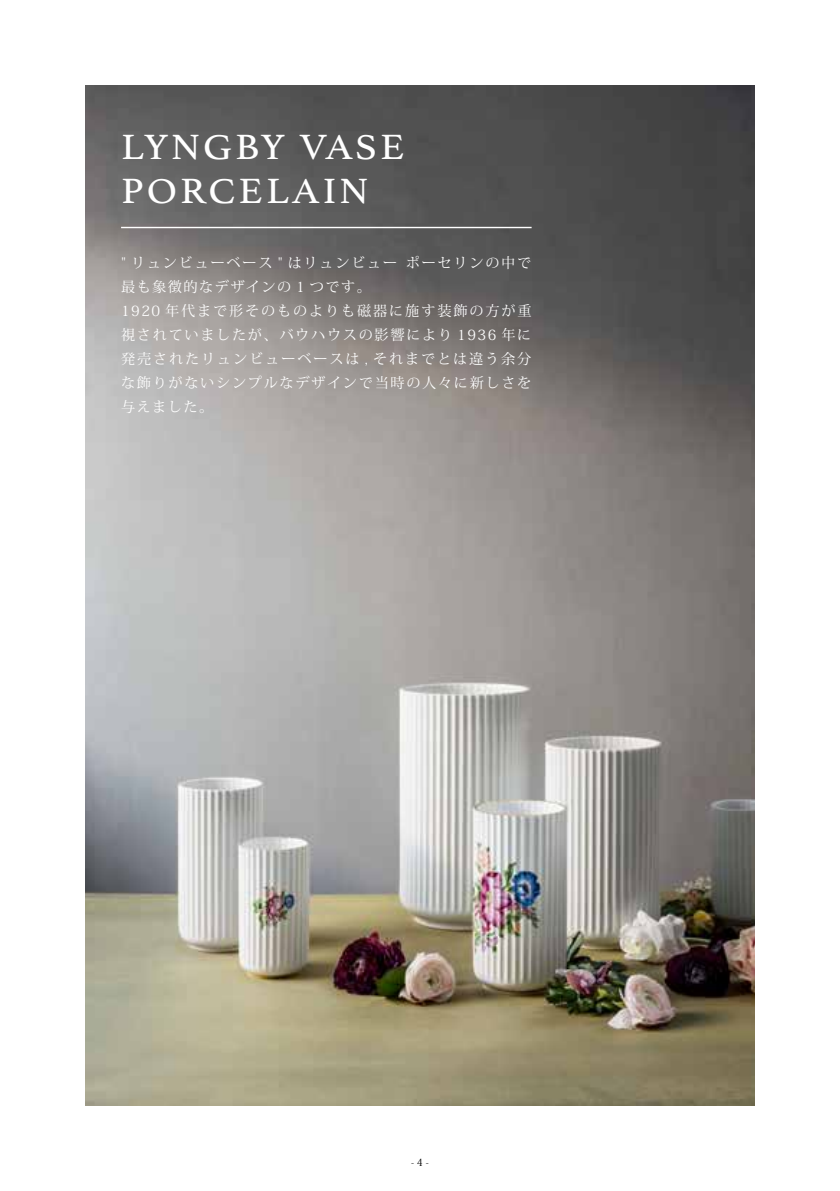
<style>
.page{position:relative;width:840px;height:1191px;background:#fff}
.page>*{position:absolute;margin:0;border:0;box-sizing:border-box;transform-origin:0 0}
.t1{font:36.8px/44px "Athelas";letter-spacing:.075em;color:#fff;scale:1.1 1}
.t2{font:14.2px/24px "Koz Min Pr 6 N";letter-spacing:.12em;color:#fff}
.t3{font:10px "Koz Min Pro";color:#000}
</style>
<div class="page">
<img style="left:85px;top:85px;width:669px;height:1021px">
<hr style="left:121px;top:227px;width:410px;height:1px;background:#fff">
<h1 class="t1" style="left:121px;top:126px;width:259px">LYNGBY VASE<br>PORCELAIN</h1>
<p class="t2" style="left:121px;top:251px;width:412px">" リュンビューベース " はリュンビュー ポーセリンの中で最も象徴的なデザインの 1 つです。<br>1920 年代まで形そのものよりも磁器に施す装飾の方が重視されていましたが、バウハウスの影響により 1936 年に発売されたリュンビューベースは , それまでとは違う余分な飾りがないシンプルなデザインで当時の人々に新しさを与えました。</p>
<p class="t3" style="left:411px;top:1155px;width:19px">- 4 -</p>
</div>
